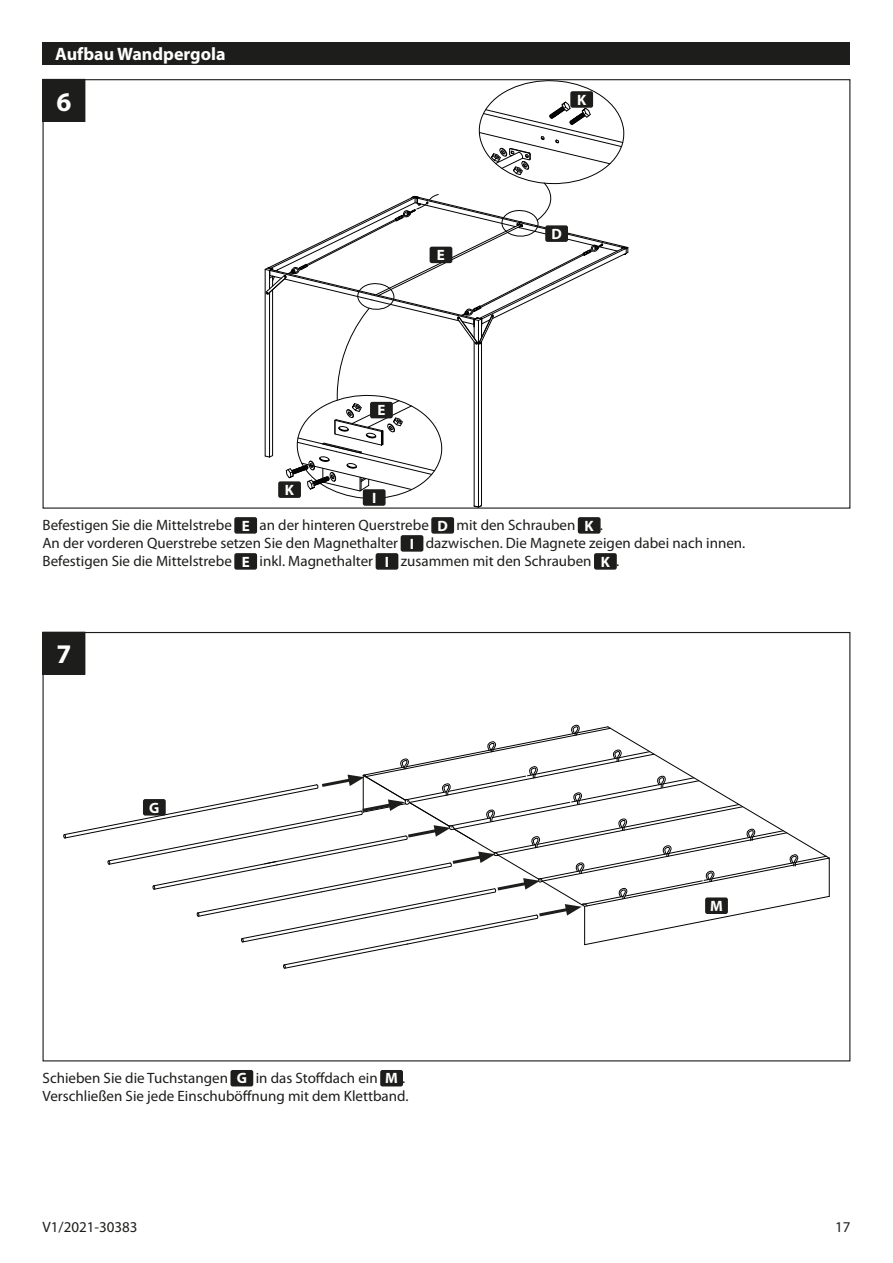
<style>
.page{position:relative;width:893px;height:1263px;background:#fff}
.page>*{position:absolute;margin:0;border:0;box-sizing:border-box;transform-origin:0 0}
.Bildnummerierung{font:700 27px "Myriad Pro";color:#fff}
.Kapitelbalken_aus{font:700 18px "Myriad Pro";color:#fff}
.Fließtext{font:15px "Myriad Pro";color:#1d1d1b}
.Teileziffern{font:700 15px "Myriad Pro";color:#fff}
.s1{font-weight:400;color:#1d1d1b}
</style>
<div class="page">
<div style="left:43px;top:43px;width:807px;height:17px;background:#1d1d1b"></div>
<div style="left:43px;top:47px;width:807px;height:18px;background:#1d1d1b"></div>
<div style="left:235px;top:518px;width:21px;height:15px;background:#1d1d1b;border-radius:2px"></div>
<div style="left:234px;top:517px;width:23px;height:17px;border:2px solid #1d1d1b;border-radius:2px"></div>
<div style="left:432px;top:518px;width:21px;height:15px;background:#1d1d1b;border-radius:2px"></div>
<div style="left:431px;top:517px;width:23px;height:17px;border:2px solid #1d1d1b;border-radius:2px"></div>
<div style="left:579px;top:518px;width:21px;height:15px;background:#1d1d1b;border-radius:2px"></div>
<div style="left:578px;top:517px;width:23px;height:17px;border:2px solid #1d1d1b;border-radius:2px"></div>
<div style="left:401px;top:536px;width:22px;height:15px;background:#1d1d1b;border-radius:2px"></div>
<div style="left:401px;top:535px;width:22px;height:17px;border:2px solid #1d1d1b;border-radius:2px"></div>
<div style="left:235px;top:554px;width:21px;height:15px;background:#1d1d1b;border-radius:2px"></div>
<div style="left:234px;top:553px;width:23px;height:17px;border:2px solid #1d1d1b;border-radius:2px"></div>
<div style="left:376px;top:554px;width:22px;height:15px;background:#1d1d1b;border-radius:2px"></div>
<div style="left:376px;top:553px;width:22px;height:17px;border:2px solid #1d1d1b;border-radius:2px"></div>
<div style="left:595px;top:554px;width:21px;height:15px;background:#1d1d1b;border-radius:2px"></div>
<div style="left:594px;top:553px;width:23px;height:17px;border:2px solid #1d1d1b;border-radius:2px"></div>
<div style="left:231px;top:1071px;width:21px;height:15px;background:#1d1d1b;border-radius:2px"></div>
<div style="left:230px;top:1070px;width:23px;height:16px;border:2px solid #1d1d1b;border-radius:2px"></div>
<div style="left:381px;top:1071px;width:21px;height:15px;background:#1d1d1b;border-radius:2px"></div>
<div style="left:380px;top:1070px;width:23px;height:16px;border:2px solid #1d1d1b;border-radius:2px"></div>
<svg style="left:264px;top:81px;width:365px;height:426px"></svg>
<div style="left:43px;top:79px;width:42px;height:42px;background:#1d1d1b"></div>
<div style="left:43px;top:79px;width:42px;height:43px;border:1px solid #1d1d1b"></div>
<div style="left:43px;top:632px;width:42px;height:42px;background:#1d1d1b"></div>
<svg style="left:63px;top:724px;width:767px;height:245px"></svg>
<div style="left:144px;top:800px;width:21px;height:15px;background:#1d1d1b;border-radius:2px"></div>
<div style="left:143px;top:799px;width:23px;height:16px;border:2px solid #1d1d1b;border-radius:2px"></div>
<div style="left:706px;top:898px;width:21px;height:15px;background:#1d1d1b;border-radius:2px"></div>
<div style="left:705px;top:897px;width:23px;height:17px;border:2px solid #1d1d1b;border-radius:2px"></div>
<div style="left:371px;top:403px;width:21px;height:15px;background:#1d1d1b;border-radius:2px"></div>
<div style="left:370px;top:402px;width:23px;height:16px;border:2px solid #1d1d1b;border-radius:2px"></div>
<div style="left:364px;top:490px;width:21px;height:15px;background:#1d1d1b;border-radius:2px"></div>
<div style="left:363px;top:489px;width:23px;height:17px;border:2px solid #1d1d1b;border-radius:2px"></div>
<div style="left:279px;top:482px;width:21px;height:15px;background:#1d1d1b;border-radius:2px"></div>
<div style="left:278px;top:481px;width:23px;height:17px;border:2px solid #1d1d1b;border-radius:2px"></div>
<div style="left:571px;top:92px;width:21px;height:15px;background:#1d1d1b;border-radius:2px"></div>
<div style="left:570px;top:91px;width:23px;height:17px;border:2px solid #1d1d1b;border-radius:2px"></div>
<div style="left:430px;top:247px;width:22px;height:15px;background:#1d1d1b;border-radius:2px"></div>
<div style="left:430px;top:247px;width:22px;height:16px;border:2px solid #1d1d1b;border-radius:2px"></div>
<div style="left:546px;top:226px;width:21px;height:15px;background:#1d1d1b;border-radius:2px"></div>
<div style="left:545px;top:225px;width:23px;height:17px;border:2px solid #1d1d1b;border-radius:2px"></div>
<p class="Kapitelbalken_aus" style="left:55px;top:42px;width:172px">Aufbau Wandpergola</p>
<p class="Bildnummerierung" style="left:56px;top:84px;width:16px">6</p>
<p class="Teileziffern" style="left:285px;top:480px;width:11px">K</p>
<p class="Teileziffern" style="left:437px;top:245px;width:10px">E</p>
<p class="Teileziffern" style="left:377px;top:400px;width:10px">E</p>
<p class="Teileziffern" style="left:372px;top:488px;width:6px">I</p>
<p class="Teileziffern" style="left:577px;top:90px;width:11px">K</p>
<p class="Teileziffern" style="left:551px;top:224px;width:12px">D</p>
<p class="Fließtext" style="left:43px;top:516px;width:191px">Befestigen Sie die Mittelstrebe</p>
<p class="Teileziffern" style="left:242px;top:516px;width:10px">E</p>
<p class="Fließtext" style="left:259px;top:516px;width:171px">an der hinteren Querstrebe</p>
<p class="Teileziffern" style="left:437px;top:516px;width:12px">D</p>
<p class="Fließtext" style="left:456px;top:516px;width:120px">mit den Schrauben</p>
<p class="Teileziffern" style="left:585px;top:516px;width:20px">K <span class="s1">.</span></p>
<p class="Fließtext" style="left:43px;top:534px;width:357px">An der vorderen Querstrebe setzen Sie den Magnethalter</p>
<p class="Teileziffern" style="left:410px;top:534px;width:6px">I</p>
<p class="Fließtext" style="left:426px;top:534px;width:321px">dazwischen. Die Magnete zeigen dabei nach innen.</p>
<p class="Fließtext" style="left:43px;top:552px;width:191px">Befestigen Sie die Mittelstrebe</p>
<p class="Teileziffern" style="left:242px;top:552px;width:10px">E</p>
<p class="Fließtext" style="left:259px;top:552px;width:115px">inkl. Magnethalter</p>
<p class="Teileziffern" style="left:385px;top:552px;width:6px">I</p>
<p class="Fließtext" style="left:401px;top:552px;width:192px">zusammen mit den Schrauben</p>
<p class="Teileziffern" style="left:601px;top:552px;width:20px">K <span class="s1">.</span></p>
<p class="Bildnummerierung" style="left:56px;top:637px;width:16px">7</p>
<p class="Teileziffern" style="left:149px;top:798px;width:12px">G</p>
<p class="Fließtext" style="left:43px;top:1068px;width:187px">Schieben Sie die Tuchstangen</p>
<p class="Teileziffern" style="left:237px;top:1069px;width:12px">G</p>
<p class="Fließtext" style="left:256px;top:1068px;width:124px">in das Stoffdach ein</p>
<p class="Teileziffern" style="left:385px;top:1069px;width:22px">M <span class="s1">.</span></p>
<p class="Fließtext" style="left:43px;top:1086px;width:368px">Verschließen Sie jede Einschuböffnung mit dem Klettband.</p>
<p class="Teileziffern" style="left:710px;top:896px;width:14px">M</p>
<p class="Fließtext" style="left:43px;top:1217px;width:96px">V1/2021-30383</p>
<p class="Fließtext" style="left:835px;top:1217px;width:17px">17</p>
</div>
